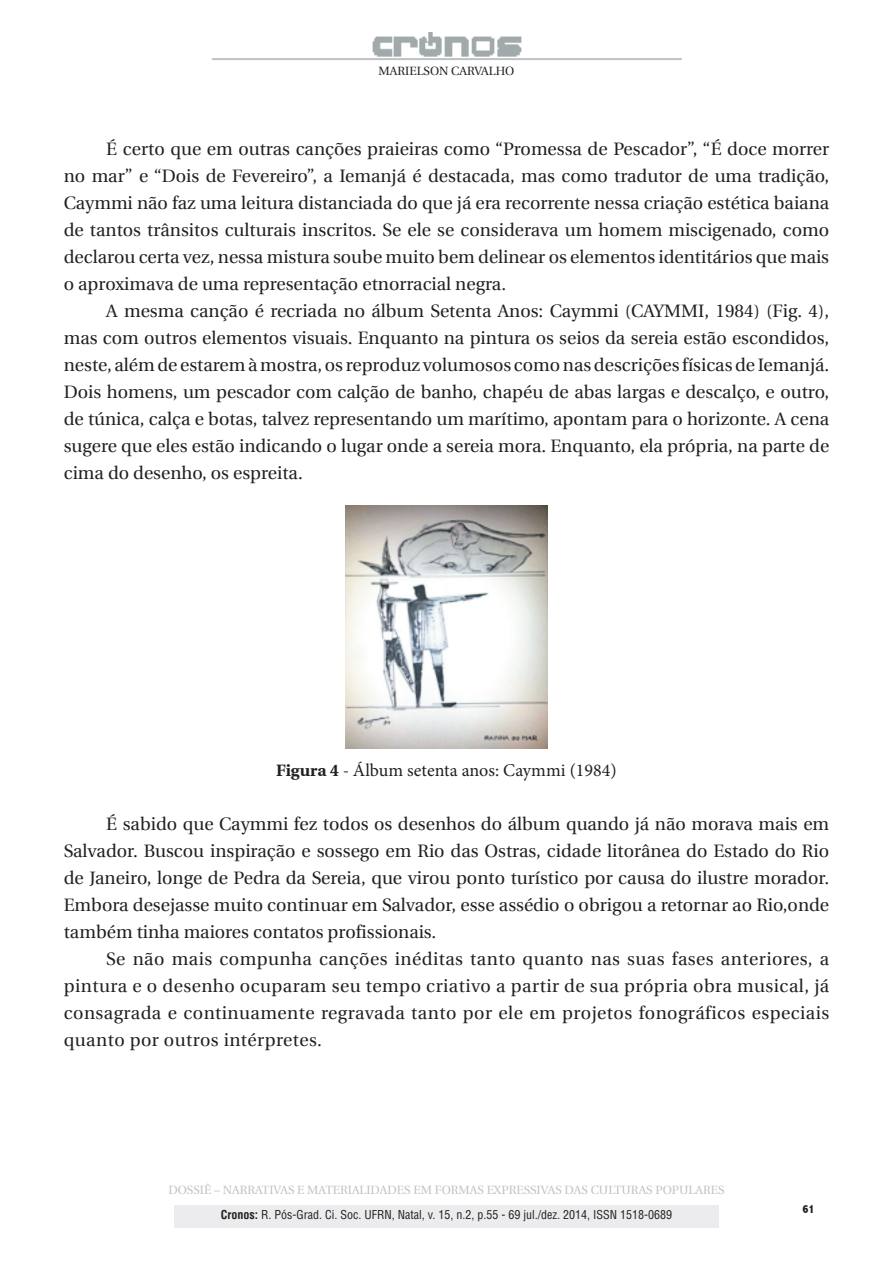
<style>
.page{position:relative;width:893px;height:1263px;background:#fff}
.page>*{position:absolute;margin:0;border:0;box-sizing:border-box;transform-origin:0 0}
.t1{font:18px/27px "Utopia";color:#231f20;text-align:justify}
.t2{font:18px "Minion Pro";color:#231f20}
.t3{font:condensed 12px "Helvetica LT Std";color:#231f20}
.t4{font:12px "Utopia";color:#c1c2c4}
.t5{font:12px "Utopia";color:#231f20}
.t6{font:800 condensed 12px "Abadi";color:#231f20}
.s1{font-family:"Utopia";font-weight:700;font-size:16.5px}
.s2{font-family:"Utopia";font-size:16.5px}
.s3{font-weight:700}
</style>
<div class="page">
<img style="left:212px;top:32px;width:469px;height:28px">
<div style="left:174px;top:1205px;width:545px;height:22px;background:#ececee"></div>
<img style="left:345px;top:506px;width:203px;height:243px">
<p class="t5" style="left:379px;top:64px;width:137px">MARIELSON CARVALHO</p>
<p class="t1" style="left:64px;top:135px;width:767px;text-indent:43px">É certo que em outras canções praieiras como “Promessa de Pescador”, “É doce morrer no mar” e “Dois de Fevereiro”, a Iemanjá é destacada, mas como tradutor de uma tradição, Caymmi não faz uma leitura distanciada do que já era recorrente nessa criação estética baiana de tantos trânsitos culturais inscritos. Se ele se considerava um homem miscigenado, como declarou certa vez, nessa mistura soube muito bem delinear os elementos identitários que mais o aproximava de uma representação etnorracial negra.</p>
<p class="t1" style="left:64px;top:297px;width:767px;text-indent:43px">A mesma canção é recriada no álbum Setenta Anos: Caymmi (CAYMMI, 1984) (Fig. 4), mas com outros elementos visuais. Enquanto na pintura os seios da sereia estão escondidos, neste, além de estarem à mostra, os reproduz volumosos como nas descrições físicas de Iemanjá.<br>Dois homens, um pescador com calção de banho, chapéu de abas largas e descalço, e outro, de túnica, calça e botas, talvez representando um marítimo, apontam para o horizonte. A cena sugere que eles estão indicando o lugar onde a sereia mora. Enquanto, ela própria, na parte de cima do desenho, os espreita.</p>
<p class="t2" style="left:276px;top:758px;width:342px"><span class="s1">Figura 4</span> <span class="s2">-</span> Álbum setenta anos: Caymmi (1984)</p>
<p class="t1" style="left:64px;top:810px;width:767px;text-indent:43px">É sabido que Caymmi fez todos os desenhos do álbum quando já não morava mais em Salvador. Buscou inspiração e sossego em Rio das Ostras, cidade litorânea do Estado do Rio de Janeiro, longe de Pedra da Sereia, que virou ponto turístico por causa do ilustre morador.<br>Embora desejasse muito continuar em Salvador, esse assédio o obrigou a retornar ao Rio,onde também tinha maiores contatos profissionais.</p>
<p class="t1" style="left:64px;top:945px;width:767px;text-indent:43px">Se não mais compunha canções inéditas tanto quanto nas suas fases anteriores, a pintura e o desenho ocuparam seu tempo criativo a partir de sua própria obra musical, já consagrada e continuamente regravada tanto por ele em projetos fonográficos especiais quanto por outros intérpretes.</p>
<p class="t4" style="left:168px;top:1183px;width:558px">DOSSIÊ – NARRATIVAS E MATERIALIDADES EM FORMAS EXPRESSIVAS DAS CULTURAS POPULARES</p>
<p class="t3" style="left:221px;top:1207px;width:453px"><span class="s3">Cronos:</span> R. Pós-Grad. Ci. Soc. UFRN, Natal, v. 15, n.2, p.55 - 69 jul./dez. 2014, ISSN 1518-0689</p>
<p class="t6" style="left:802px;top:1202px;width:14px">61</p>
</div>
